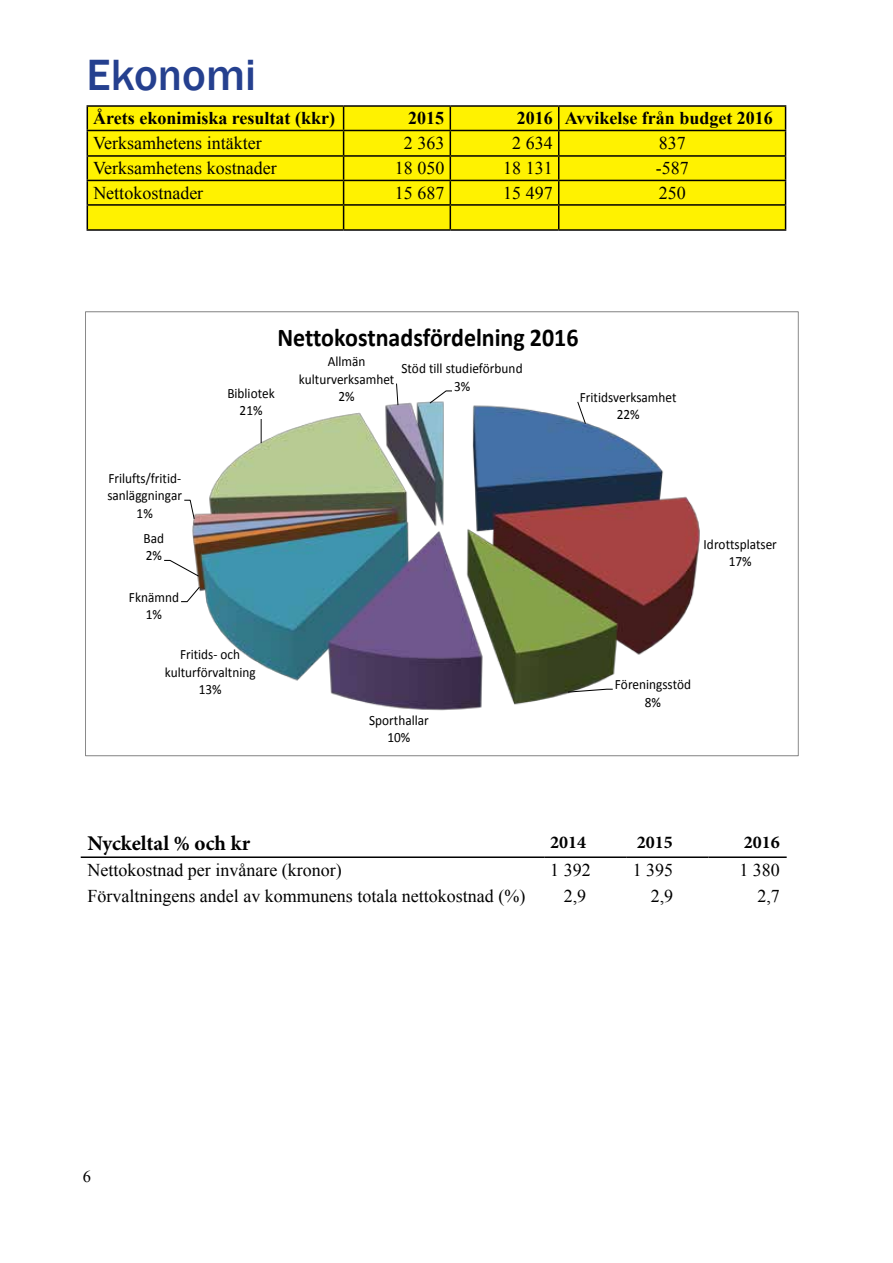
<style>
.page{position:relative;width:893px;height:1263px;background:#fff}
.page>*{position:absolute;margin:0;border:0;box-sizing:border-box;transform-origin:0 0}
.t1{font:500 45px "Franklin Gothic";color:#25408f}
.t2{font:700 25.65px "Calibri";color:#000;scale:.93 1}
.t3{font:700 21px "Minion Pro";color:#000}
.t4{font:18px "Times New Roman";color:#000}
.t5{font:700 18px "Times New Roman";color:#000}
.t6{font:700 18px "Minion Pro";color:#000}
.t7{font:16.5px "Times New Roman";color:#000}
.t8{font:14.25px/17.4px "Calibri";color:#000;text-align:center;scale:.93 1}
</style>
<div class="page">
<div style="left:88px;top:107px;width:697px;height:122px;background:#fff200"></div>
<svg style="left:785px;top:107px;width:1px;height:122px"></svg>
<hr style="left:87px;top:105px;width:257px;height:2px;background:#000">
<hr style="left:344px;top:105px;width:106px;height:2px;background:#000">
<hr style="left:450px;top:105px;width:109px;height:2px;background:#000">
<hr style="left:559px;top:105px;width:227px;height:2px;background:#000">
<hr style="left:87px;top:130px;width:257px;height:1px;background:#000">
<hr style="left:344px;top:130px;width:106px;height:1px;background:#000">
<hr style="left:450px;top:130px;width:109px;height:1px;background:#000">
<hr style="left:559px;top:130px;width:227px;height:1px;background:#000">
<hr style="left:87px;top:155px;width:257px;height:2px;background:#000">
<hr style="left:344px;top:155px;width:106px;height:2px;background:#000">
<hr style="left:450px;top:155px;width:109px;height:2px;background:#000">
<hr style="left:559px;top:155px;width:227px;height:2px;background:#000">
<hr style="left:87px;top:180px;width:257px;height:1px;background:#000">
<hr style="left:344px;top:180px;width:106px;height:1px;background:#000">
<hr style="left:450px;top:180px;width:109px;height:1px;background:#000">
<hr style="left:559px;top:180px;width:227px;height:1px;background:#000">
<hr style="left:87px;top:204px;width:257px;height:2px;background:#000">
<svg style="left:87px;top:107px;width:1px;height:122px"></svg>
<hr style="left:344px;top:204px;width:106px;height:2px;background:#000">
<svg style="left:343px;top:107px;width:1px;height:122px"></svg>
<hr style="left:450px;top:204px;width:109px;height:2px;background:#000">
<svg style="left:450px;top:107px;width:1px;height:122px"></svg>
<hr style="left:559px;top:204px;width:227px;height:2px;background:#000">
<svg style="left:558px;top:107px;width:1px;height:122px"></svg>
<hr style="left:87px;top:229px;width:257px;height:2px;background:#000">
<hr style="left:344px;top:229px;width:106px;height:2px;background:#000">
<hr style="left:450px;top:229px;width:109px;height:2px;background:#000">
<hr style="left:559px;top:229px;width:227px;height:2px;background:#000">
<hr style="left:81px;top:856px;width:463px;height:2px;background:#000">
<hr style="left:544px;top:856px;width:83px;height:2px;background:#000">
<hr style="left:627px;top:856px;width:81px;height:2px;background:#000">
<hr style="left:708px;top:856px;width:79px;height:2px;background:#000">
<img style="left:192px;top:401px;width:508px;height:310px">
<svg style="left:576px;top:401px;width:11px;height:24px"></svg>
<svg style="left:567px;top:688px;width:47px;height:5px"></svg>
<svg style="left:181px;top:586px;width:20px;height:17px"></svg>
<svg style="left:164px;top:559px;width:36px;height:18px"></svg>
<svg style="left:184px;top:499px;width:11px;height:21px"></svg>
<svg style="left:261px;top:419px;width:1px;height:24px"></svg>
<svg style="left:395px;top:383px;width:4px;height:23px"></svg>
<svg style="left:429px;top:390px;width:24px;height:14px"></svg>
<h1 class="t1" style="left:87px;top:47px;width:171px">Ekonomi</h1>
<p class="t5" style="left:93px;top:106px;width:243px">Årets ekonimiska resultat (kkr)</p>
<p class="t5" style="left:408px;top:106px;width:37px">2015</p>
<p class="t5" style="left:517px;top:106px;width:258px">2016 Avvikelse från budget 2016</p>
<p class="t4" style="left:93px;top:131px;width:170px">Verksamhetens intäkter</p>
<p class="t4" style="left:404px;top:131px;width:42px">2 363</p>
<p class="t4" style="left:512px;top:131px;width:42px">2 634</p>
<p class="t4" style="left:659px;top:131px;width:28px">837</p>
<p class="t4" style="left:93px;top:156px;width:185px">Verksamhetens kostnader</p>
<p class="t4" style="left:395px;top:156px;width:51px">18 050</p>
<p class="t4" style="left:503px;top:156px;width:51px">18 131</p>
<p class="t4" style="left:656px;top:156px;width:34px">-587</p>
<p class="t4" style="left:93px;top:181px;width:111px">Nettokostnader</p>
<p class="t4" style="left:395px;top:181px;width:51px">15 687</p>
<p class="t4" style="left:503px;top:181px;width:51px">15 497</p>
<p class="t4" style="left:659px;top:181px;width:28px">250</p>
<h2 class="t2" style="left:277px;top:321px;width:325px">Nettokostnadsfördelning 2016</h2>
<p class="t8" style="left:107px;top:469px;width:82px">Frilufts/fritid&shy;sanläggningar<br>1%</p>
<p class="t8" style="left:144px;top:530px;width:24px;text-align:left">Bad<br>2%</p>
<p class="t8" style="left:129px;top:588px;width:55px">Fknämnd<br>1%</p>
<p class="t8" style="left:227px;top:384px;width:52px">Bibliotek<br>21%</p>
<p class="t8" style="left:165px;top:646px;width:99px">Fritids- och kulturförvaltning<br>13%</p>
<p class="t8" style="left:299px;top:353px;width:104px">Allmän kulturverksamhet<br>2%</p>
<p class="t8" style="left:401px;top:360px;width:132px">Stöd till studieförbund<br>3%</p>
<p class="t8" style="left:369px;top:711px;width:66px">Sporthallar<br>10%</p>
<p class="t8" style="left:580px;top:388px;width:105px">Fritidsverksamhet<br>22%</p>
<p class="t8" style="left:704px;top:535px;width:80px">Idrottsplatser<br>17%</p>
<p class="t8" style="left:615px;top:676px;width:84px">Föreningsstöd<br>8%</p>
<h3 class="t3" style="left:87px;top:829px;width:164px">Nyckeltal % och kr</h3>
<p class="t6" style="left:550px;top:829px;width:37px">2014</p>
<p class="t6" style="left:637px;top:829px;width:37px">2015</p>
<p class="t6" style="left:744px;top:829px;width:37px">2016</p>
<p class="t4" style="left:87px;top:857px;width:256px">Nettokostnad per invånare (kronor)</p>
<p class="t4" style="left:550px;top:857px;width:42px">1 392</p>
<p class="t4" style="left:633px;top:857px;width:42px">1 395</p>
<p class="t4" style="left:739px;top:857px;width:42px">1 380</p>
<p class="t4" style="left:87px;top:883px;width:439px">Förvaltningens andel av kommunens totala nettokostnad (%)</p>
<p class="t4" style="left:564px;top:883px;width:24px">2,9</p>
<p class="t4" style="left:651px;top:883px;width:24px">2,9</p>
<p class="t4" style="left:757px;top:883px;width:24px">2,7</p>
<p class="t7" style="left:83px;top:1165px;width:10px">6</p>
</div>
